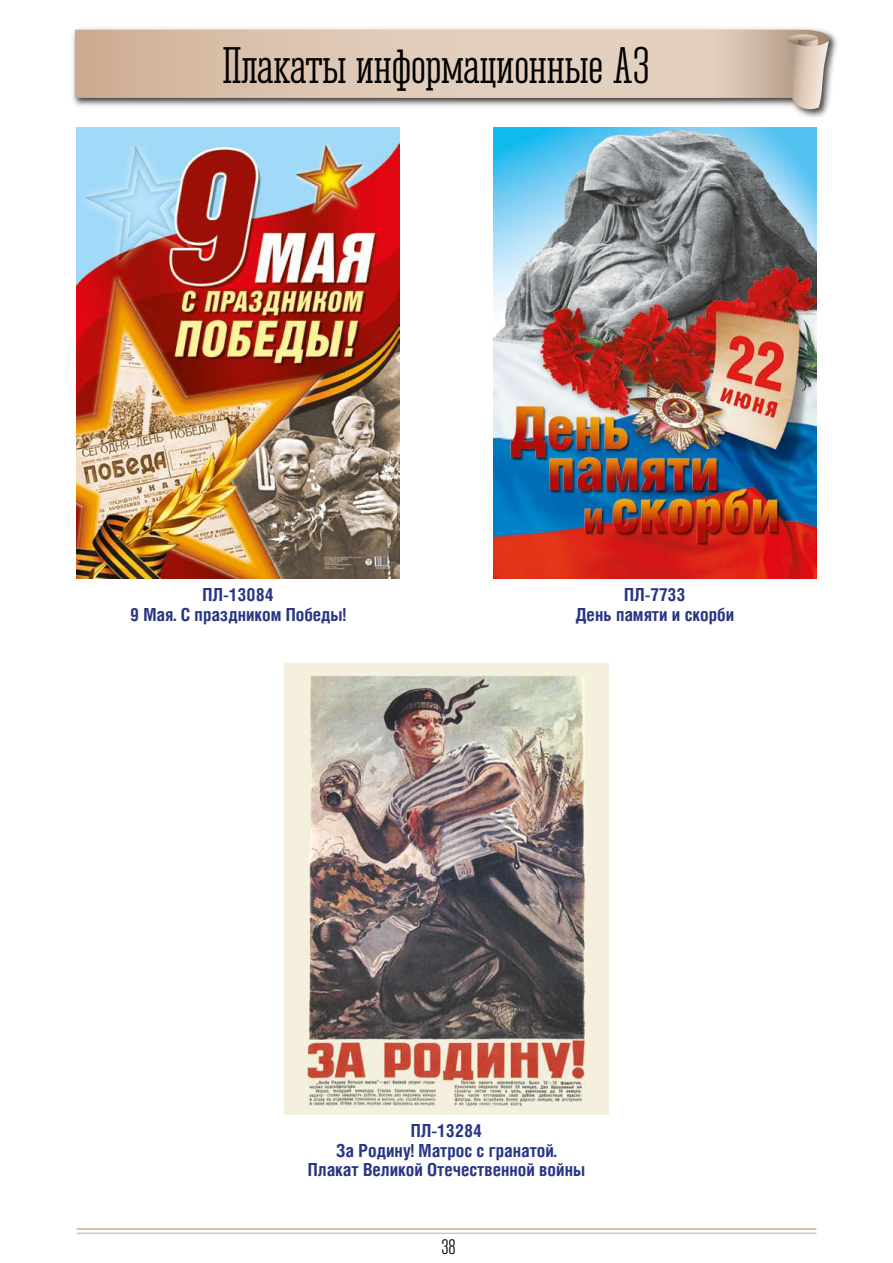
<style>
.page{position:relative;width:893px;height:1263px;background:#fff}
.page>*{position:absolute;margin:0;border:0;box-sizing:border-box;transform-origin:0 0}
.t1{font:47.85px "Corki";letter-spacing:-.005em;color:#000}
.t2{font:19.5px "Corki";color:#000}
.t3{font:700 18px/19.5px "Helios Cond C";color:#283583;text-align:center}
</style>
<div class="page">
<img style="left:72px;top:28px;width:765px;height:90px">
<svg style="left:75px;top:29px;width:757px;height:72px;background:#8e8c8b"></svg>
<svg style="left:584px;top:30px;width:245px;height:68px;background:#dcc7b6"></svg>
<div style="left:75px;top:30px;width:509px;height:68px;background:linear-gradient(to right,#d0b098,#e8d7c7)"></div>
<svg style="left:786px;top:34px;width:43px;height:80px;background:#cabaad"></svg>
<hr style="left:77px;top:1233px;width:739px;height:1px;background:#cfaa8f">
<hr style="left:77px;top:1228px;width:739px;height:2px;background:#cfaa8f">
<img style="left:77px;top:128px;width:323px;height:450px">
<img style="left:493px;top:128px;width:323px;height:450px">
<img style="left:285px;top:663px;width:323px;height:451px">
<h1 class="t1" style="left:222px;top:38px;width:429px">Плакаты информационные А3</h1>
<p class="t3" style="left:130px;top:585px;width:217px">ПЛ-13084<br>9 Мая. С праздником Победы!</p>
<p class="t3" style="left:575px;top:585px;width:160px">ПЛ-7733<br>День памяти и скорби</p>
<p class="t3" style="left:308px;top:1120px;width:279px">ПЛ-13284<br>За Родину! Матрос с гранатой.<br>Плакат Великой Отечественной войны</p>
<p class="t2" style="left:441px;top:1236px;width:16px">38</p>
</div>
